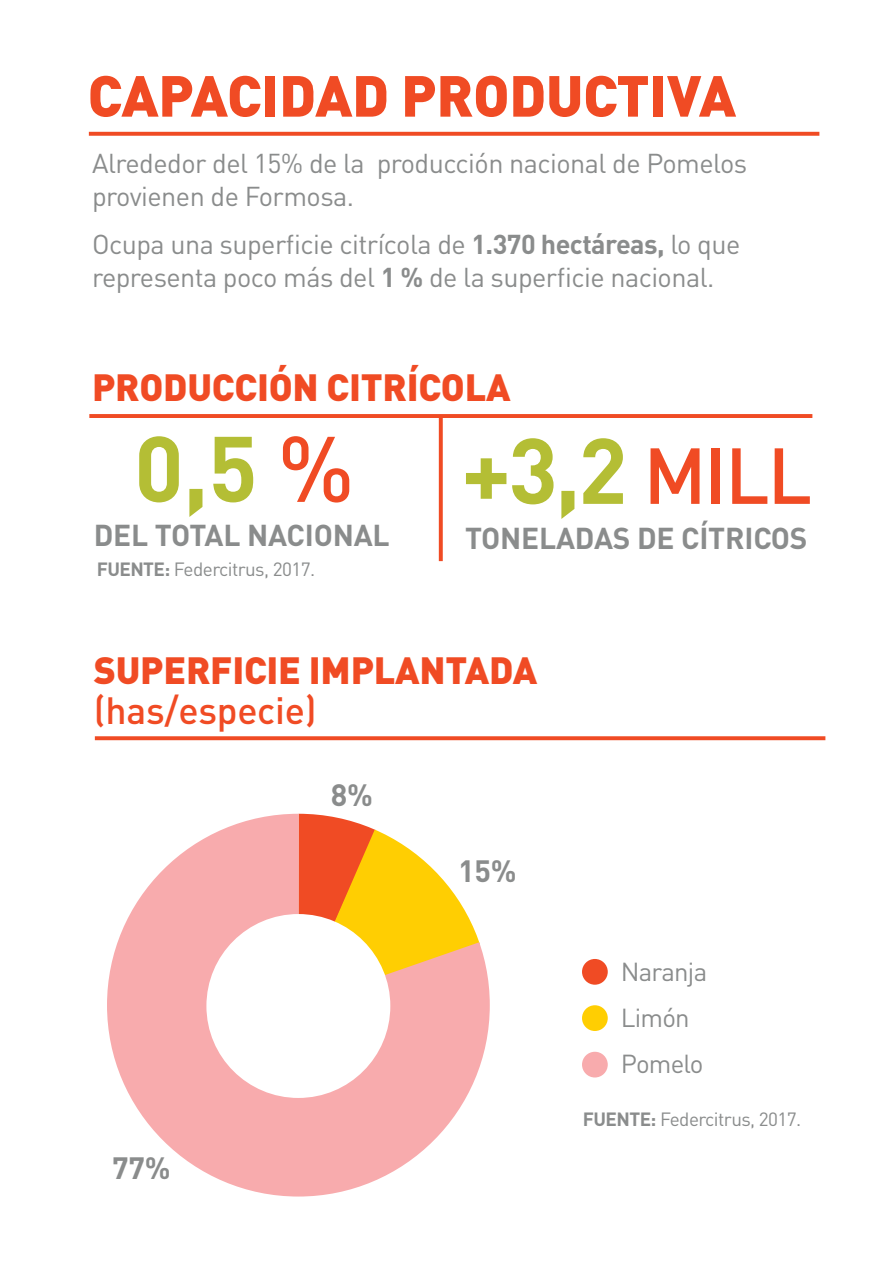
<style>
.page{position:relative;width:893px;height:1263px;background:#fff}
.page>*{position:absolute;margin:0;border:0;box-sizing:border-box;transform-origin:0 0}
.t1{font:700 91.35px "DIN Pro";color:#b4be35}
.t2{font:900 57px "DIN Pro";letter-spacing:-.005em;color:#f04b24}
.t3{font:900 37.5px "DIN Pro";letter-spacing:-.005em;color:#f04b24}
.t4{font:500 37.5px "DIN Pro";letter-spacing:-.005em;color:#f04b24}
.t5{font:700 30.45px "DIN Pro";color:#8a8c8c}
.t6{font:700 29.85px "DIN Pro";letter-spacing:-.005em;color:#8a8c8c}
.t7{font:27px/32.4px "DIN Pro";letter-spacing:-.02em;color:#8a8c8c}
.t8{font:25.8px/45.8px "DIN Pro";letter-spacing:-.03em;color:#8a8c8c}
.t9{font:18.9px "DIN Pro";letter-spacing:-.03em;color:#8a8c8c}
.s1{font-weight:700}
.s2{font-weight:500;color:#f04b24}
.s3{font-weight:500;font-size:78px;color:#f04b24}
</style>
<div class="page">
<svg style="left:107px;top:814px;width:383px;height:382px;fill:#f8abad"></svg>
<hr style="left:89px;top:414px;width:723px;height:4px;background:#f04b24">
<svg style="left:439px;top:418px;width:4px;height:143px"></svg>
<svg style="left:89px;top:132px;width:730px;height:4px;background:#f05631"></svg>
<div style="left:582px;top:959px;width:26px;height:26px;background:#f04b24;border-radius:50%"></div>
<div style="left:582px;top:1005px;width:26px;height:26px;background:#ffce02;border-radius:50%"></div>
<div style="left:582px;top:1052px;width:26px;height:25px;background:#f8abad;border-radius:50%"></div>
<svg style="left:95px;top:736px;width:730px;height:4px;background:#f15732"></svg>
<div style="left:206px;top:914px;width:184px;height:184px;background:#fff;border-radius:50%"></div>
<h2 class="t2" style="left:88px;top:57px;width:650px">CAPACIDAD PRODUCTIVA</h2>
<p class="t7" style="left:92px;top:146px;width:657px">Alrededor del 15% de la producción nacional de Pomelos provienen de Formosa.</p>
<p class="t7" style="left:92px;top:227px;width:650px">Ocupa una superficie citrícola de <span class="s1">1.370 hectáreas,</span> lo que representa poco más del <span class="s1">1 %</span> de la superficie nacional.</p>
<h3 class="t3" style="left:92px;top:361px;width:420px">PRODUCCIÓN CITRÍCOLA</h3>
<h1 class="t1" style="left:134px;top:407px;width:222px">0,5 <span class="s2">%</span></h1>
<p class="t6" style="left:94px;top:515px;width:297px">DEL TOTAL NACIONAL</p>
<p class="t9" style="left:97px;top:557px;width:220px"><span class="s1">FUENTE:</span> Federcitrus, 2017.</p>
<h1 class="t1" style="left:461px;top:409px;width:352px">+3,2 <span class="s3">MILL</span></h1>
<p class="t6" style="left:465px;top:518px;width:344px">TONELADAS DE CÍTRICOS</p>
<h3 class="t3" style="left:94px;top:645px;width:445px">SUPERFICIE IMPLANTADA</h3>
<h3 class="t4" style="left:94px;top:685px;width:224px">(has/especie)</h3>
<p class="t5" style="left:112px;top:1147px;width:60px">77%</p>
<p class="t5" style="left:331px;top:774px;width:44px">8%</p>
<p class="t5" style="left:458px;top:850px;width:60px">15%</p>
<p class="t8" style="left:621px;top:948px;width:88px">Naranja<br>Limón<br>Pomelo</p>
<p class="t9" style="left:583px;top:1106px;width:220px"><span class="s1">FUENTE:</span> Federcitrus, 2017.</p>
</div>
